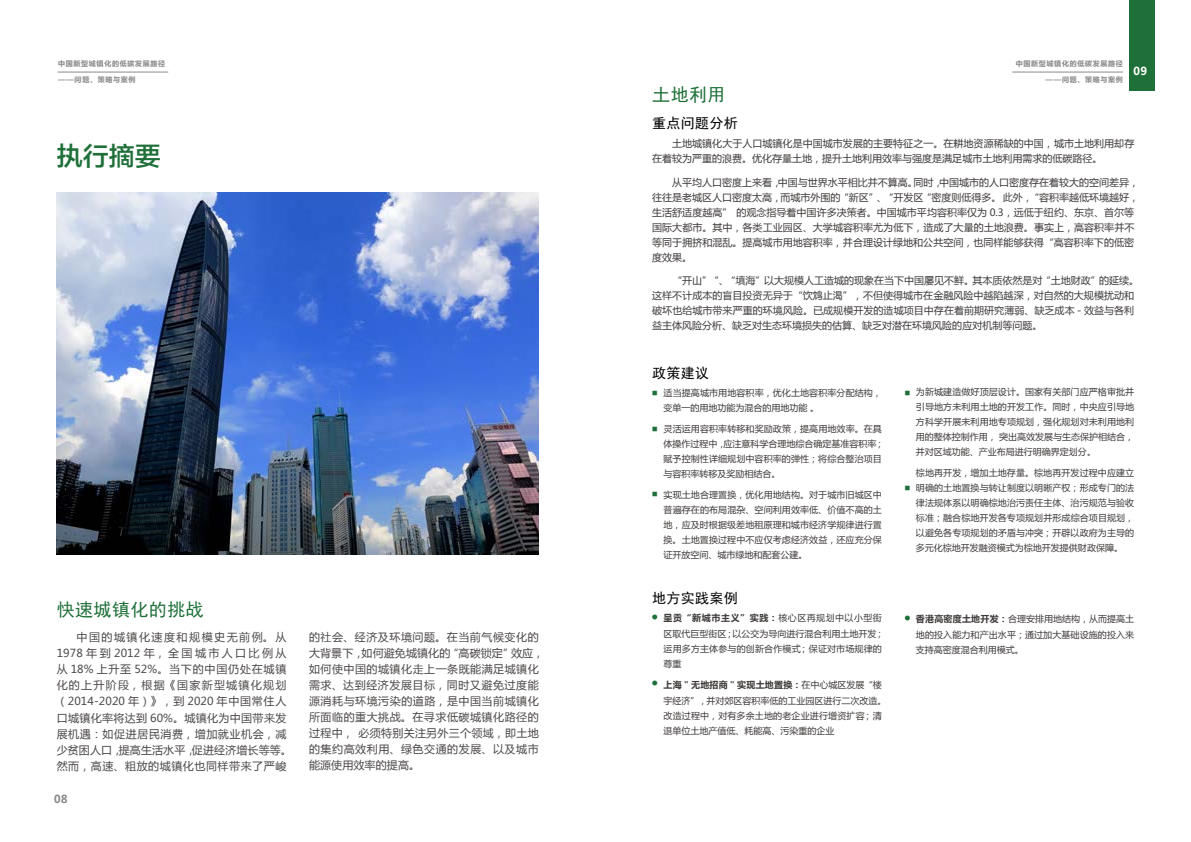
<style>
.page{position:relative;width:1191px;height:842px;background:#fff}
.page>*{position:absolute;margin:0;border:0;box-sizing:border-box;transform-origin:0 0}
.t1{font:26px "FZLTZHK GBK1 0";color:#1e7038}
.t2{font:18px "Sim Hei";letter-spacing:.025em;color:#1e7038}
.t3{font:14px "Sim Hei";letter-spacing:.025em;color:#000}
.t4{font:11px/16px "Microsoft Ya Hei";letter-spacing:.05em;color:#4c4948}
.t5{font:700 11px "Microsoft Ya Hei";color:#fff}
.t6{font:700 11px "Microsoft Ya Hei";color:#898989}
.t7{font:10px/15px "Microsoft Ya Hei";letter-spacing:.005em;color:#3e3a39}
.t8{font:9px/15px "Microsoft Ya Hei";color:#3e3a39}
.t9{font:700 7px "Microsoft Ya Hei";letter-spacing:.1em;color:#898989}
.t10{font:5.5px "Sim Hei";color:#1e7038}
.s1{font-weight:700}
</style>
<div class="page">
<hr style="left:1012px;top:72px;width:111px;height:1px;background:#898989">
<div style="left:1129px;top:0;width:25px;height:91px;background:#1e7038"></div>
<hr style="left:58px;top:72px;width:110px;height:1px;background:#898989">
<img style="left:57px;top:192px;width:482px;height:363px">
<p class="t9" style="left:58px;top:59px;width:109px">中国新型城镇化的低碳发展路径</p>
<p class="t9" style="left:58px;top:75px;width:79px">——问题、策略与案例</p>
<h1 class="t1" style="left:57px;top:141px;width:105px">执行摘要</h1>
<h2 class="t2" style="left:57px;top:601px;width:149px">快速城镇化的挑战</h2>
<p class="t4" style="left:57px;top:629px;width:237px;text-indent:20px">中国的城镇化速度和规模史无前例。从<br>1978年到2012年，全国城市人口比例从从 18% 上升至 52%。当下的中国仍处在城镇化的上升阶段，根据《国家新型城镇化规划（2014-2020 年）》，到 2020 年中国常住人口城镇化率将达到 60%。城镇化为中国带来发展机遇：如促进居民消费，增加就业机会，减少贫困人口，提高生活水平，促进经济增长等等。然而，高速、粗放的城镇化也同样带来了严峻</p>
<p class="t4" style="left:309px;top:629px;width:237px">的社会、经济及环境问题。在当前气候变化的大背景下，如何避免城镇化的“高碳锁定”效应，如何使中国的城镇化走上一条既能满足城镇化需求、达到经济发展目标，同时又避免过度能源消耗与环境污染的道路，是中国当前城镇化所面临的重大挑战。在寻求低碳城镇化路径的过程中， 必须特别关注另外三个领域，即土地的集约高效利用、绿色交通的发展、以及城市能源使用效率的提高。</p>
<p class="t6" style="left:54px;top:792px;width:15px">08</p>
<p class="t9" style="left:1015px;top:59px;width:109px">中国新型城镇化的低碳发展路径</p>
<p class="t9" style="left:1045px;top:75px;width:79px">——问题、策略与案例</p>
<p class="t5" style="left:1133px;top:64px;width:15px">09</p>
<h2 class="t2" style="left:652px;top:85px;width:75px">土地利用</h2>
<h3 class="t3" style="left:652px;top:116px;width:87px">重点问题分析</h3>
<p class="t7" style="left:652px;top:136px;width:483px;text-indent:20px">土地城镇化大于人口城镇化是中国城市发展的主要特征之一。在耕地资源稀缺的中国，城市土地利用却存在着较为严重的浪费。优化存量土地，提升土地利用效率与强度是满足城市土地利用需求的低碳路径。</p>
<p class="t7" style="left:652px;top:174px;width:488px;text-indent:20px">从平均人口密度上来看，中国与世界水平相比并不算高。同时，中国城市的人口密度存在着较大的空间差异，往往是老城区人口密度太高，而城市外围的“新区”、“开发区“密度则低得多。 此外，“容积率越低环境越好，生活舒适度越高” 的观念指导着中国许多决策者。中国城市平均容积率仅为 0.3，远低于纽约、东京、首尔等国际大都市。其中，各类工业园区、大学城容积率尤为低下，造成了大量的土地浪费。事实上，高容积率并不等同于拥挤和混乱。提高城市用地容积率，并合理设计绿地和公共空间，也同样能够获得“高容积率下的低密度效果。</p>
<p class="t7" style="left:652px;top:273px;width:488px;text-indent:20px">“开山”“、“填海”以大规模人工造城的现象在当下中国屡见不鲜。其本质依然是对“土地财政”的延续。这样不计成本的盲目投资无异于“饮鸩止渴”，不但使得城市在金融风险中越陷越深，对自然的大规模扰动和破坏也给城市带来严重的环境风险。已成规模开发的造城项目中存在着前期研究薄弱、缺乏成本 - 效益与各利益主体风险分析、缺乏对生态环境损失的估算、缺乏对潜在环境风险的应对机制等问题。</p>
<h3 class="t3" style="left:652px;top:366px;width:59px">政策建议</h3>
<p class="t8" style="left:663px;top:385px;width:220px">适当提高城市用地容积率，优化土地容积率分配结构，变单一的用地功能为混合的用地功能 。</p>
<p class="t8" style="left:663px;top:421px;width:222px">灵活运用容积率转移和奖励政策，提高用地效率。在具体操作过程中，应注意科学合理地综合确定基准容积率；赋予控制性详细规划中容积率的弹性；将综合整治项目与容积率转移及奖励相结合。</p>
<p class="t8" style="left:663px;top:487px;width:220px;text-align:justify">实现土地合理置换，优化用地结构。对于城市旧城区中普遍存在的布局混杂、空间利用效率低、价值不高的土地，应及时根据级差地租原理和城市经济学规律进行置换。土地置换过程中不应仅考虑经济效益，还应充分保证开放空间、城市绿地和配套公建。</p>
<p class="t10" style="left:652px;top:390px;width:7px">■</p>
<p class="t10" style="left:652px;top:426px;width:7px">■</p>
<p class="t10" style="left:652px;top:492px;width:7px">■</p>
<p class="t8" style="left:916px;top:384px;width:220px;text-align:justify">为新城建造做好顶层设计。国家有关部门应严格审批并引导地方未利用土地的开发工作。同时，中央应引导地方科学开展未利用地专项规划，强化规划对未利用地利用的整体控制作用， 突出高效发展与生态保护相结合，并对区域功能、产业布局进行明确界定划分。</p>
<p class="t8" style="left:916px;top:465px;width:220px;text-align:justify">棕地再开发，增加土地存量。棕地再开发过程中应建立明确的土地置换与转让制度以明晰产权；形成专门的法律法规体系以明确棕地治污责任主体、治污规范与验收标准；融合棕地开发各专项规划并形成综合项目规划，以避免各专项规划的矛盾与冲突；开辟以政府为主导的多元化棕地开发融资模式为棕地开发提供财政保障。</p>
<p class="t10" style="left:905px;top:390px;width:7px">■</p>
<p class="t10" style="left:905px;top:485px;width:7px">■</p>
<h3 class="t3" style="left:652px;top:591px;width:87px">地方实践案例</h3>
<p class="t8" style="left:663px;top:609px;width:222px;line-height:16px"><span class="s1">呈贡“新城市主义”实践：</span>核心区再规划中以小型街区取代巨型街区；以公交为导向进行混合利用土地开发；</p>
<p class="t8" style="left:663px;top:641px;width:220px">运用多方主体参与的创新合作模式 ; 保证对市场规律的尊重</p>
<p class="t8" style="left:663px;top:676px;width:224px;line-height:16px"><span class="s1">上海 " 无地招商 " 实现土地置换：</span>在中心城区发展“楼宇经济”，并对郊区容积率低的工业园区进行二次改造。</p>
<p class="t8" style="left:663px;top:708px;width:220px">改造过程中，对有多余土地的老企业进行增资扩容 ; 清退单位土地产值低、耗能高、污染重的企业</p>
<p class="t8" style="left:916px;top:610px;width:220px;line-height:16px"><span class="s1">香港高密度土地开发：</span>合理安排用地结构，从而提高土地的投入能力和产出水平；通过加大基础设施的投入来</p>
<p class="t8" style="left:916px;top:642px;width:109px">支持高密度混合利用模式。</p>
<p class="t10" style="left:652px;top:614px;width:7px">●</p>
<p class="t10" style="left:905px;top:616px;width:7px">●</p>
<p class="t10" style="left:652px;top:681px;width:7px">●</p>
</div>
